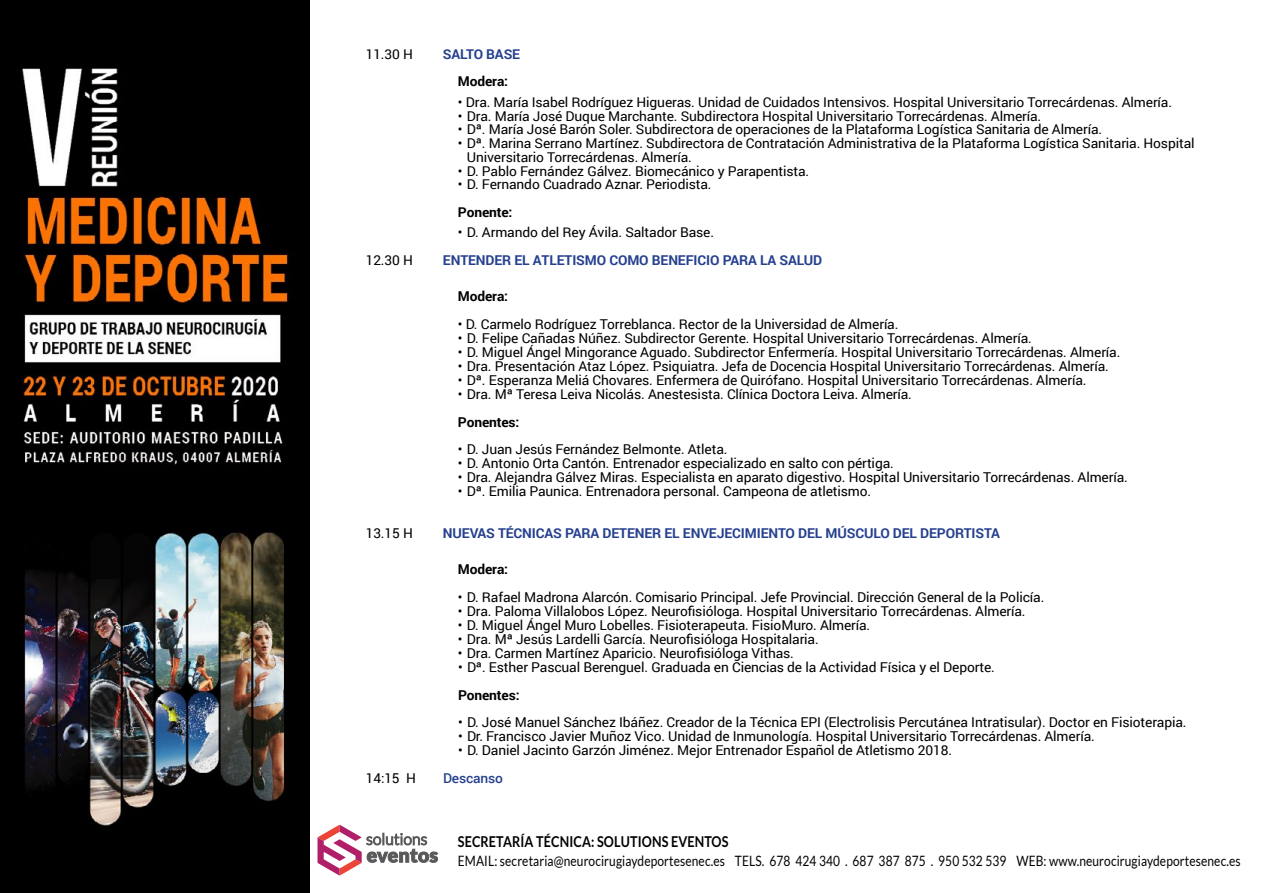
<style>
.page{position:relative;width:1263px;height:893px;background:#fff}
.page>*{position:absolute;margin:0;border:0;box-sizing:border-box;transform-origin:0 0}
.t1{font:700 15px "Lato";letter-spacing:.01em;color:#000;scale:.84 1}
.t2{font:14.25px "Lato";letter-spacing:.01em;color:#000;scale:.84 1}
.t3{font:13.5px/13.8px "Roboto";letter-spacing:-.01em;color:#000}
.t4{font:700 13.5px "Roboto";letter-spacing:-.01em;color:#25408f}
.t5{font:700 13.5px "Roboto";letter-spacing:-.01em;color:#000}
.t6{font:500 13.5px "Roboto";letter-spacing:-.01em;color:#25408f}
</style>
<div class="page">
<svg style="left:317px;top:825px;width:121px;height:51px"></svg>
<img style="left:0;top:0;width:309px;height:893px">
<p class="t3" style="left:366px;top:47px;width:49px">11.30 H</p>
<p class="t4" style="left:443px;top:45px;width:79px">SALTO BASE</p>
<p class="t5" style="left:458px;top:72px;width:52px">Modera:</p>
<p class="t3" style="left:458px;top:95px;width:716px">• Dra. María Isabel Rodríguez Higueras. Unidad de Cuidados Intensivos. Hospital Universitario Torrecárdenas. Almería.</p>
<p class="t3" style="left:458px;top:108px;width:585px">• Dra. María José Duque Marchante. Subdirectora Hospital Universitario Torrecárdenas. Almería.</p>
<p class="t3" style="left:458px;top:122px;width:646px">• Dª. María José Barón Soler. Subdirectora de operaciones de la Plataforma Logística Sanitaria de Almería.</p>
<p class="t3" style="left:467px;top:136px;width:729px;text-indent:-9px">• Dª. Marina Serrano Martínez. Subdirectora de Contratación Administrativa de la Plataforma Logística Sanitaria. Hospital<br>Universitario Torrecárdenas. Almería.</p>
<p class="t3" style="left:458px;top:163px;width:353px">• D. Pablo Fernández Gálvez. Biomecánico y Parapentista.</p>
<p class="t3" style="left:458px;top:177px;width:255px">• D. Fernando Cuadrado Aznar. Periodista.</p>
<p class="t5" style="left:458px;top:203px;width:56px">Ponente:</p>
<p class="t3" style="left:458px;top:225px;width:258px">• D. Armando del Rey Ávila. Saltador Base.</p>
<p class="t3" style="left:366px;top:253px;width:49px">12.30 H</p>
<p class="t4" style="left:443px;top:251px;width:381px">ENTENDER EL ATLETISMO COMO BENEFICIO PARA LA SALUD</p>
<p class="t5" style="left:458px;top:287px;width:52px">Modera:</p>
<p class="t3" style="left:458px;top:317px;width:442px">• D. Carmelo Rodríguez Torreblanca. Rector de la Universidad de Almería.</p>
<p class="t3" style="left:458px;top:331px;width:575px">• D. Felipe Cañadas Núñez. Subdirector Gerente. Hospital Universitario Torrecárdenas. Almería.</p>
<p class="t3" style="left:458px;top:344px;width:664px">• D. Miguel Ángel Mingorance Aguado. Subdirector Enfermería. Hospital Universitario Torrecárdenas. Almería.</p>
<p class="t3" style="left:458px;top:358px;width:652px">• Dra. Presentación Ataz López. Psiquiatra. Jefa de Docencia Hospital Universitario Torrecárdenas. Almería.</p>
<p class="t3" style="left:458px;top:372px;width:630px">• Dª. Esperanza Meliá Chovares. Enfermera de Quirófano. Hospital Universitario Torrecárdenas. Almería.</p>
<p class="t3" style="left:458px;top:386px;width:455px">• Dra. Mª Teresa Leiva Nicolás. Anestesista. Clínica Doctora Leiva. Almería.</p>
<p class="t5" style="left:458px;top:412px;width:63px">Ponentes:</p>
<p class="t3" style="left:458px;top:442px;width:271px">• D. Juan Jesús Fernández Belmonte. Atleta.</p>
<p class="t3" style="left:458px;top:456px;width:437px">• D. Antonio Orta Cantón. Entrenador especializado en salto con pértiga.</p>
<p class="t3" style="left:458px;top:470px;width:671px">• Dra. Alejandra Gálvez Miras. Especialista en aparato digestivo. Hospital Universitario Torrecárdenas. Almería.</p>
<p class="t3" style="left:458px;top:484px;width:415px">• Dª. Emilia Paunica. Entrenadora personal. Campeona de atletismo.</p>
<p class="t3" style="left:366px;top:526px;width:49px">13.15 H</p>
<p class="t4" style="left:443px;top:524px;width:558px">NUEVAS TÉCNICAS PARA DETENER EL ENVEJECIMIENTO DEL MÚSCULO DEL DEPORTISTA</p>
<p class="t5" style="left:458px;top:559px;width:52px">Modera:</p>
<p class="t3" style="left:458px;top:590px;width:588px">• D. Rafael Madrona Alarcón. Comisario Principal. Jefe Provincial. Dirección General de la Policía.</p>
<p class="t3" style="left:458px;top:603px;width:569px">• Dra. Paloma Villalobos López. Neurofisióloga. Hospital Universitario Torrecárdenas. Almería.</p>
<p class="t3" style="left:458px;top:617px;width:414px">• D. Miguel Ángel Muro Lobelles. Fisioterapeuta. FisioMuro. Almería.</p>
<p class="t3" style="left:458px;top:631px;width:362px">• Dra. Mª Jesús Lardelli García. Neurofisióloga Hospitalaria.</p>
<p class="t3" style="left:458px;top:645px;width:337px">• Dra. Carmen Martínez Aparicio. Neurofisióloga Vithas.</p>
<p class="t3" style="left:458px;top:659px;width:538px">• Dª. Esther Pascual Berenguel. Graduada en Ciencias de la Actividad Física y el Deporte.</p>
<p class="t5" style="left:458px;top:685px;width:63px">Ponentes:</p>
<p class="t3" style="left:458px;top:715px;width:730px">• D. José Manuel Sánchez Ibáñez. Creador de la Técnica EPI (Electrolisis Percutánea Intratisular). Doctor en Fisioterapia.</p>
<p class="t3" style="left:458px;top:729px;width:638px">• Dr. Francisco Javier Muñoz Vico. Unidad de Inmunología. Hospital Universitario Torrecárdenas. Almería.</p>
<p class="t3" style="left:458px;top:743px;width:496px">• D. Daniel Jacinto Garzón Jiménez. Mejor Entrenador Español de Atletismo 2018.</p>
<p class="t3" style="left:366px;top:771px;width:52px">14:15 H</p>
<p class="t6" style="left:443px;top:769px;width:62px">Descanso</p>
<p class="t1" style="left:458px;top:832px;width:324px">SECRETARÍA TÉCNICA: SOLUTIONS EVENTOS</p>
<p class="t2" style="left:458px;top:853px;width:933px">EMAIL: secretaria@neurocirugiaydeportesenec.es TELS. 678 424 340 . 687 387 875 . 950 532 539 WEB: www.neurocirugiaydeportesenec.es</p>
</div>
